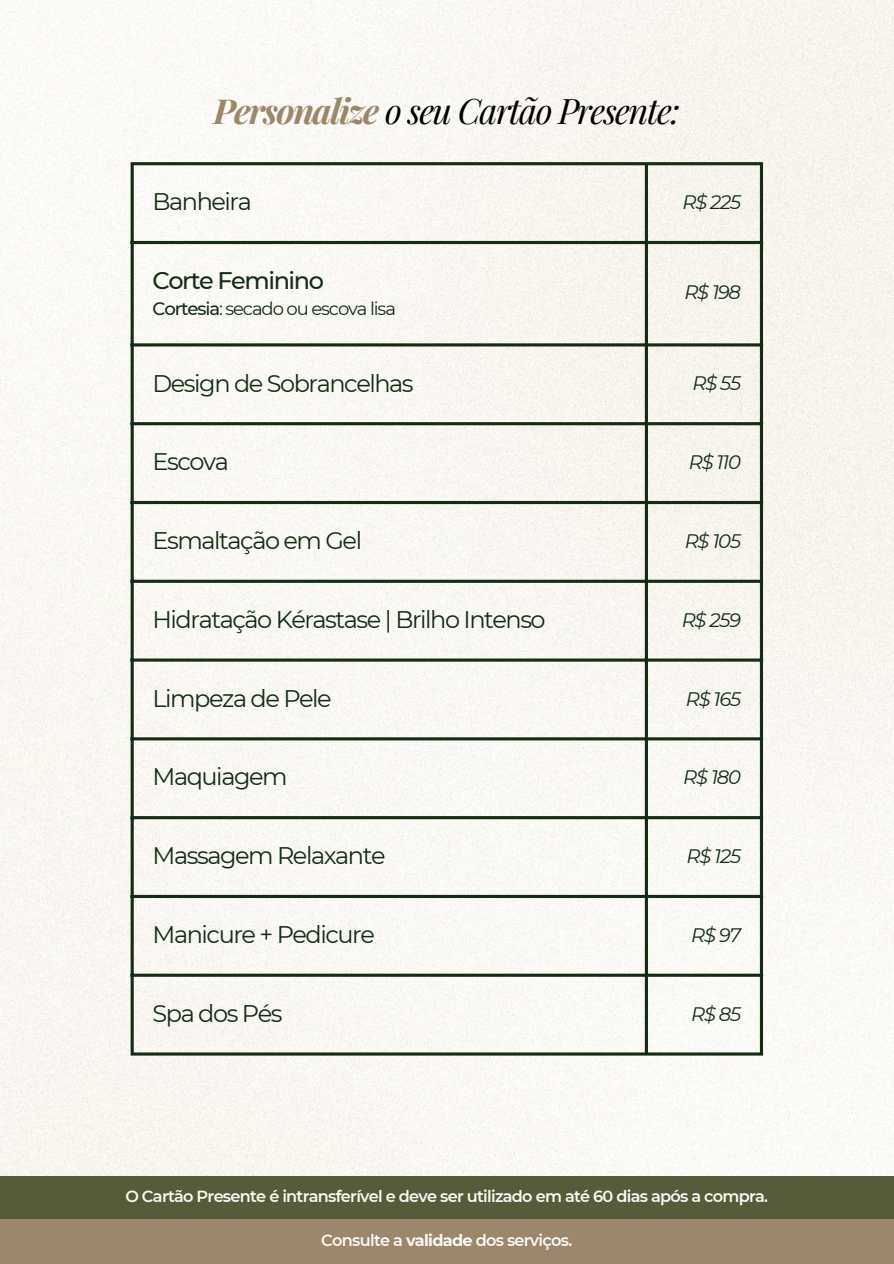
<style>
.page{position:relative;width:894px;height:1264px;background:#fff}
.page>*{position:absolute;margin:0;border:0;box-sizing:border-box;transform-origin:0 0}
.t1{font:italic 34.5px "Playfair Display";letter-spacing:-.045em;color:#000}
.t2{font:24px "Montserrat";letter-spacing:-.06em;color:#132c12}
.t3{font:500 24px "Montserrat";letter-spacing:-.06em;color:#132c12}
.t4{font:italic 19.5px "Montserrat";letter-spacing:-.06em;color:#132c12}
.t5{font:18px "Montserrat";letter-spacing:-.06em;color:#132c12}
.t6{font:600 16.05px "Montserrat";letter-spacing:-.045em;color:#faf8f5}
.s1{font-weight:700;color:#9b886c}
.s2{font-weight:500}
.s3{font-weight:700}
</style>
<div class="page">
<div style="left:0;top:0;width:893px;height:1175px;background:#f9f8f3"></div>
<hr style="left:131px;top:165px;width:3px;height:887px;background:#132c12">
<hr style="left:644px;top:165px;width:3px;height:887px;background:#132c12">
<hr style="left:759px;top:165px;width:3px;height:887px;background:#132c12">
<hr style="left:131px;top:162px;width:631px;height:3px;background:#132c12">
<hr style="left:131px;top:241px;width:631px;height:3px;background:#132c12">
<hr style="left:131px;top:343px;width:631px;height:3px;background:#132c12">
<hr style="left:131px;top:422px;width:631px;height:3px;background:#132c12">
<hr style="left:131px;top:501px;width:631px;height:3px;background:#132c12">
<svg style="left:134px;top:579px;width:626px;height:4px;background:#445742"></svg>
<hr style="left:131px;top:658px;width:631px;height:3px;background:#132c12">
<hr style="left:131px;top:737px;width:631px;height:3px;background:#132c12">
<hr style="left:131px;top:816px;width:631px;height:3px;background:#132c12">
<svg style="left:133px;top:894px;width:627px;height:4px;background:#455843"></svg>
<hr style="left:131px;top:973px;width:631px;height:3px;background:#132c12">
<hr style="left:131px;top:1052px;width:631px;height:3px;background:#132c12">
<div style="left:0;top:1175px;width:893px;height:50px;background:#565c3a"></div>
<div style="left:0;top:1219px;width:893px;height:44px;background:#9b886c"></div>
<h1 class="t1" style="left:213px;top:86px;width:468px"><span class="s1">Personalize</span> o seu Cartão Presente:</h1>
<p class="t2" style="left:152px;top:187px;width:101px">Banheira</p>
<p class="t4" style="left:682px;top:190px;width:60px">R$ 225</p>
<p class="t3" style="left:152px;top:265px;width:173px">Corte Feminino</p>
<p class="t5" style="left:152px;top:297px;width:245px"><span class="s2">Cortesia</span>: secado ou escova lisa</p>
<p class="t4" style="left:684px;top:280px;width:58px">R$ 198</p>
<p class="t2" style="left:152px;top:368px;width:262px">Design de Sobrancelhas</p>
<p class="t4" style="left:692px;top:371px;width:50px">R$ 55</p>
<p class="t2" style="left:152px;top:447px;width:78px">Escova</p>
<p class="t4" style="left:688px;top:450px;width:54px">R$ 110</p>
<p class="t2" style="left:152px;top:526px;width:211px">Esmaltação em Gel</p>
<p class="t4" style="left:684px;top:529px;width:58px">R$ 105</p>
<p class="t2" style="left:152px;top:604px;width:394px">Hidratação Kérastase | Brilho Intenso</p>
<p class="t4" style="left:681px;top:608px;width:61px">R$ 259</p>
<p class="t2" style="left:152px;top:683px;width:181px">Limpeza de Pele</p>
<p class="t4" style="left:685px;top:686px;width:57px">R$ 165</p>
<p class="t2" style="left:152px;top:762px;width:136px">Maquiagem</p>
<p class="t4" style="left:683px;top:765px;width:59px">R$ 180</p>
<p class="t2" style="left:152px;top:841px;width:234px">Massagem Relaxante</p>
<p class="t4" style="left:686px;top:844px;width:56px">R$ 125</p>
<p class="t2" style="left:152px;top:919px;width:224px">Manicure + Pedicure</p>
<p class="t4" style="left:691px;top:923px;width:51px">R$ 97</p>
<p class="t2" style="left:152px;top:998px;width:131px">Spa dos Pés</p>
<p class="t4" style="left:691px;top:1001px;width:51px">R$ 85</p>
<p class="t6" style="left:125px;top:1186px;width:644px">O Cartão Presente é intransferível e deve ser utilizado em até 60 dias após a compra.</p>
<p class="t6" style="left:321px;top:1230px;width:252px">Consulte a <span class="s3">validade</span> dos serviços.</p>
</div>
